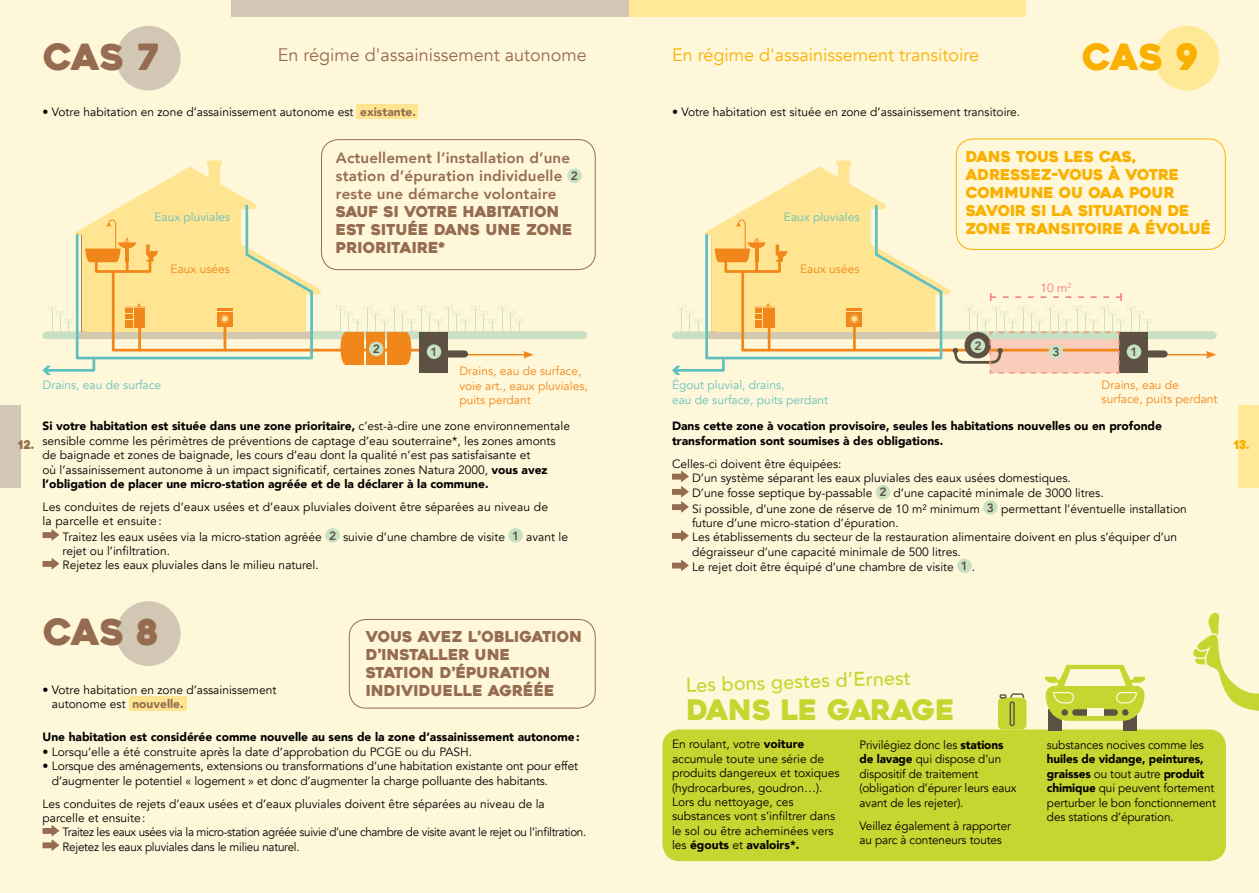
<style>
.page{position:relative;width:1259px;height:893px;background:#fff7d9}
.page>*{position:absolute;margin:0;border:0;box-sizing:border-box;transform-origin:0 0}
.t1{font:36px "Heavitas";color:#966c51}
.t2{font:36px "Heavitas";color:#f9b000}
.t3{font:28.2px "Heavitas";color:#c7d530}
.t4{font:500 19.8px "Avenir";color:#c7d530}
.t5{font:18px "Avenir";color:#f9b000}
.t6{font:18px "Avenir";color:#966c51}
.t7{font:15px/18px "Heavitas";letter-spacing:.01em;color:#966c51}
.t8{font:15px/18px "Heavitas";color:#f9b000}
.t9{font:800 15px/18px "Avenir";letter-spacing:.01em;color:#966c51}
.t10{font:12px/14.4px "Avenir";color:#000}
.t11{font:900 12px/14.4px "Avenir";color:#000}
.t12{font:12px/14.4px "Avenir";letter-spacing:-.03em;color:#000}
.t13{font:12px/14.4px "Avenir";color:#f1861a}
.t14{font:12px/14.4px "Avenir";color:#66c1be}
.t15{font:800 12px "Avenir";color:#5d5143}
.t16{font:12px "Avenir";color:#ef787c}
.t17{font:12px "Heavitas";color:#966c51}
.t18{font:12px "Heavitas";color:#f9b000}
.s1{font-weight:900;color:#966c51}
.s2{font-size:12px;color:#5d5143}
.s3{font-weight:800;color:#5d5143}
.s4{font-weight:900}
</style>
<div class="page">
<div style="left:0;top:405px;width:21px;height:83px;background:#d2c6b4"></div>
<div style="left:1237px;top:405px;width:22px;height:83px;background:#ffe997"></div>
<div style="left:231px;top:0;width:398px;height:17px;background:#d2c6b4"></div>
<div style="left:629px;top:0;width:397px;height:17px;background:#ffe997"></div>
<div style="left:356px;top:104px;width:61px;height:15px;background:#fee591"></div>
<div style="left:129px;top:696px;width:58px;height:15px;background:#fee591"></div>
<div style="left:662px;top:729px;width:564px;height:132px;background:#c7d530;border-radius:17px"></div>
<div style="left:1154px;top:26px;width:65px;height:64px;background:#ffe997;border-radius:50%"></div>
<div style="left:116px;top:26px;width:65px;height:64px;background:#d2c6b4;border-radius:50%"></div>
<div style="left:116px;top:601px;width:65px;height:65px;background:#d2c6b4;border-radius:50%"></div>
<svg style="left:43px;top:529px;width:16px;height:11px"></svg>
<div style="left:325px;top:528px;width:15px;height:15px;background:#c8e1c2;border-radius:50%"></div>
<div style="left:508px;top:528px;width:15px;height:15px;background:#c8e1c2;border-radius:50%"></div>
<svg style="left:43px;top:558px;width:16px;height:11px"></svg>
<svg style="left:43px;top:825px;width:16px;height:26px"></svg>
<div style="left:875px;top:485px;width:15px;height:14px;background:#c8e1c2;border-radius:50%"></div>
<svg style="left:672px;top:471px;width:16px;height:42px"></svg>
<div style="left:983px;top:500px;width:14px;height:15px;background:#c8e1c2;border-radius:50%"></div>
<svg style="left:672px;top:530px;width:16px;height:11px"></svg>
<svg style="left:672px;top:560px;width:16px;height:11px"></svg>
<div style="left:957px;top:559px;width:14px;height:14px;background:#c8e1c2;border-radius:50%"></div>
<div style="left:321px;top:139px;width:274px;height:131px;border:1px solid #966c51;border-radius:17px"></div>
<div style="left:349px;top:619px;width:246px;height:89px;border:1px solid #966c51;border-radius:17px"></div>
<div style="left:956px;top:139px;width:269px;height:111px;border:1px solid #f9b000;border-radius:17px"></div>
<svg style="left:43px;top:161px;width:544px;height:214px"></svg>
<div style="left:419px;top:332px;width:29px;height:41px;background:#5d5143"></div>
<div style="left:345px;top:332px;width:19px;height:33px;background:#f1861a"></div>
<div style="left:366px;top:332px;width:19px;height:33px;background:#f1861a"></div>
<div style="left:387px;top:332px;width:19px;height:33px;background:#f1861a"></div>
<div style="left:340px;top:332px;width:11px;height:33px;background:#f1861a;border-radius:50%"></div>
<div style="left:401px;top:332px;width:10px;height:33px;background:#f1861a;border-radius:50%"></div>
<div style="left:567px;top:169px;width:15px;height:14px;background:#c8e1c2;border-radius:50%"></div>
<div style="left:427px;top:344px;width:14px;height:15px;background:#c8e1c2;border-radius:50%"></div>
<div style="left:369px;top:342px;width:14px;height:14px;background:#c8e1c2;border-radius:50%"></div>
<svg style="left:672px;top:161px;width:544px;height:214px"></svg>
<div style="left:1122px;top:709px;width:14px;height:21px;background:#5d5143"></div>
<div style="left:1048px;top:709px;width:14px;height:21px;background:#5d5143"></div>
<svg style="left:1045px;top:665px;width:100px;height:56px"></svg>
<div style="left:1072px;top:709px;width:45px;height:7px;background:#5d5143;border-radius:3px"></div>
<div style="left:1086px;top:709px;width:17px;height:7px;background:#fff7d9"></div>
<div style="left:998px;top:698px;width:28px;height:31px;background:#c7d530;border-radius:5px"></div>
<svg style="left:999px;top:693px;width:25px;height:33px"></svg>
<svg style="left:1193px;top:612px;width:66px;height:99px"></svg>
<h1 class="t1" style="left:43px;top:34px;width:118px">CAS 7</h1>
<h1 class="t2" style="left:1082px;top:34px;width:118px">CAS 9</h1>
<h3 class="t6" style="left:278px;top:44px;width:311px">En régime d'assainissement autonome</h3>
<h3 class="t5" style="left:672px;top:44px;width:308px">En régime d'assainissement transitoire</h3>
<p class="t10" style="left:43px;top:105px;width:375px">• Votre habitation en zone d’assainissement autonome est <span class="s1">existante.</span></p>
<p class="t10" style="left:672px;top:105px;width:350px">• Votre habitation est située en zone d’assainissement transitoire.</p>
<p class="t9" style="left:336px;top:149px;width:244px">Actuellement l’installation d’une station d’épuration individuelle <span class="s2">2 </span>reste une démarche volontaire</p>
<p class="t7" style="left:336px;top:203px;width:238px">SAUF SI VOTRE HABITATION<br>EST SITUÉE DANS UNE ZONE<br>PRIORITAIRE*</p>
<p class="t14" style="left:154px;top:210px;width:77px">Eaux pluviales</p>
<p class="t14" style="left:784px;top:210px;width:77px">Eaux pluviales</p>
<p class="t13" style="left:171px;top:262px;width:61px">Eaux usées</p>
<p class="t13" style="left:800px;top:262px;width:61px">Eaux usées</p>
<p class="t8" style="left:965px;top:148px;width:247px">DANS TOUS LES CAS,<br>ADRESSEZ-VOUS À VOTRE<br>COMMUNE OU OAA POUR<br>SAVOIR SI LA SITUATION DE<br>ZONE TRANSITOIRE A ÉVOLUÉ</p>
<p class="t16" style="left:1040px;top:281px;width:32px">10 m<sup>2</sup></p>
<p class="t14" style="left:43px;top:378px;width:120px">Drains, eau de surface</p>
<p class="t15" style="left:373px;top:340px;width:9px">2</p>
<p class="t15" style="left:974px;top:337px;width:9px">2</p>
<p class="t15" style="left:430px;top:342px;width:9px">1</p>
<p class="t15" style="left:1052px;top:342px;width:9px">3</p>
<p class="t15" style="left:1130px;top:342px;width:9px">1</p>
<p class="t13" style="left:459px;top:364px;width:130px">Drains, eau de surface, voie art., eaux pluviales, puits perdant</p>
<p class="t14" style="left:672px;top:378px;width:158px">Égout pluvial, drains,<br>eau de surface, puits perdant</p>
<p class="t13" style="left:1101px;top:378px;width:117px">Drains, eau de surface, puits perdant</p>
<p class="t11" style="left:672px;top:419px;width:491px">Dans cette zone à vocation provisoire, seules les habitations nouvelles ou en profonde transformation sont soumises à des obligations.</p>
<p class="t10" style="left:692px;top:456px;width:496px;text-indent:-20px">Celles-ci doivent être équipées:<br>D’un système séparant les eaux pluviales des eaux usées domestiques.<br>D’une fosse septique by-passable <span class="s3">2</span> d’une capacité minimale de 3000 litres.<br>Si possible, d’une zone de réserve de 10 m² minimum <span class="s3">3</span> permettant l’éventuelle installation future d’une micro-station d’épuration.<br>Les établissements du secteur de la restauration alimentaire doivent en plus s’équiper d’un dégraisseur d’une capacité minimale de 500 litres.<br>Le rejet doit être équipé d’une chambre de visite <span class="s3">1</span> .</p>
<p class="t10" style="left:43px;top:419px;width:529px"><span class="s4">Si votre habitation est située dans une zone prioritaire,</span> c’est-à-dire une zone environnementale sensible comme les périmètres de préventions de captage d’eau souterraine*, les zones amonts de baignade et zones de baignade, les cours d’eau dont la qualité n’est pas satisfaisante et<br>où l’assainissement autonome à un impact significatif, certaines zones Natura 2000, <span class="s4">vous avez l’obligation de placer une micro-station agréée et de la déclarer à la commune.</span></p>
<p class="t10" style="left:43px;top:500px;width:507px">Les conduites de rejets d’eaux usées et d’eaux pluviales doivent être séparées au niveau de la parcelle et ensuite :</p>
<p class="t10" style="left:63px;top:529px;width:507px">Traitez les eaux usées via la micro-station agréée <span class="s3">2</span> suivie d’une chambre de visite <span class="s3">1</span> avant le rejet ou l’infiltration.<br>Rejetez les eaux pluviales dans le milieu naturel.</p>
<p class="t17" style="left:18px;top:437px;width:17px">12.</p>
<p class="t18" style="left:1233px;top:437px;width:17px">13.</p>
<h1 class="t1" style="left:43px;top:610px;width:117px">CAS 8</h1>
<p class="t10" style="left:52px;top:682px;width:226px;text-indent:-9px">• Votre habitation en zone d’assainissement autonome est <span class="s1">nouvelle.</span></p>
<p class="t7" style="left:366px;top:628px;width:218px">VOUS AVEZ L’OBLIGATION<br>D’INSTALLER UNE<br>STATION D’ÉPURATION<br>INDIVIDUELLE AGRÉÉE</p>
<p class="t11" style="left:43px;top:730px;width:539px">Une habitation est considérée comme nouvelle au sens de la zone d’assainissement autonome:</p>
<p class="t10" style="left:43px;top:745px;width:431px">• Lorsqu’elle a été construite après la date d’approbation du PCGE ou du PASH.</p>
<p class="t10" style="left:52px;top:759px;width:528px;text-indent:-9px">• Lorsque des aménagements, extensions ou transformations d’une habitation existante ont pour effet d’augmenter le potentiel « logement » et donc d’augmenter la charge polluante des habitants.</p>
<p class="t10" style="left:43px;top:796px;width:504px">Les conduites de rejets d’eaux usées et d’eaux pluviales doivent être séparées au niveau de la parcelle et ensuite:</p>
<p class="t12" style="left:63px;top:825px;width:525px">Traitez les eaux usées via la micro-station agréée suivie d’une chambre de visite avant le rejet ou l’infiltration.<br>Rejetez les eaux pluviales dans le milieu naturel.</p>
<h3 class="t4" style="left:685px;top:668px;width:227px;rotate:-2deg">Les bons gestes d’Ernest</h3>
<h2 class="t3" style="left:686px;top:692px;width:270px">DANS LE GARAGE</h2>
<p class="t10" style="left:672px;top:737px;width:169px">En roulant, votre <span class="s4">voiture </span>accumule toute une série de produits dangereux et toxiques (hydrocarbures, goudron…).<br>Lors du nettoyage, ces substances vont s’infiltrer dans le sol ou être acheminées vers les <span class="s4">égouts</span> et <span class="s4">avaloirs*.</span></p>
<p class="t10" style="left:859px;top:738px;width:158px">Privilégiez donc les <span class="s4">stations de lavage</span> qui dispose d’un dispositif de traitement (obligation d’épurer leurs eaux avant de les rejeter).</p>
<p class="t10" style="left:859px;top:818px;width:153px">Veillez également à rapporter au parc à conteneurs toutes</p>
<p class="t10" style="left:1047px;top:738px;width:158px">substances nocives comme les</p>
<p class="t10" style="left:1047px;top:752px;width:170px"><span class="s4">huiles de vidange, peintures, graisses</span> ou tout autre <span class="s4">produit chimique</span> qui peuvent fortement perturber le bon fonctionnement des stations d’épuration.</p>
</div>
